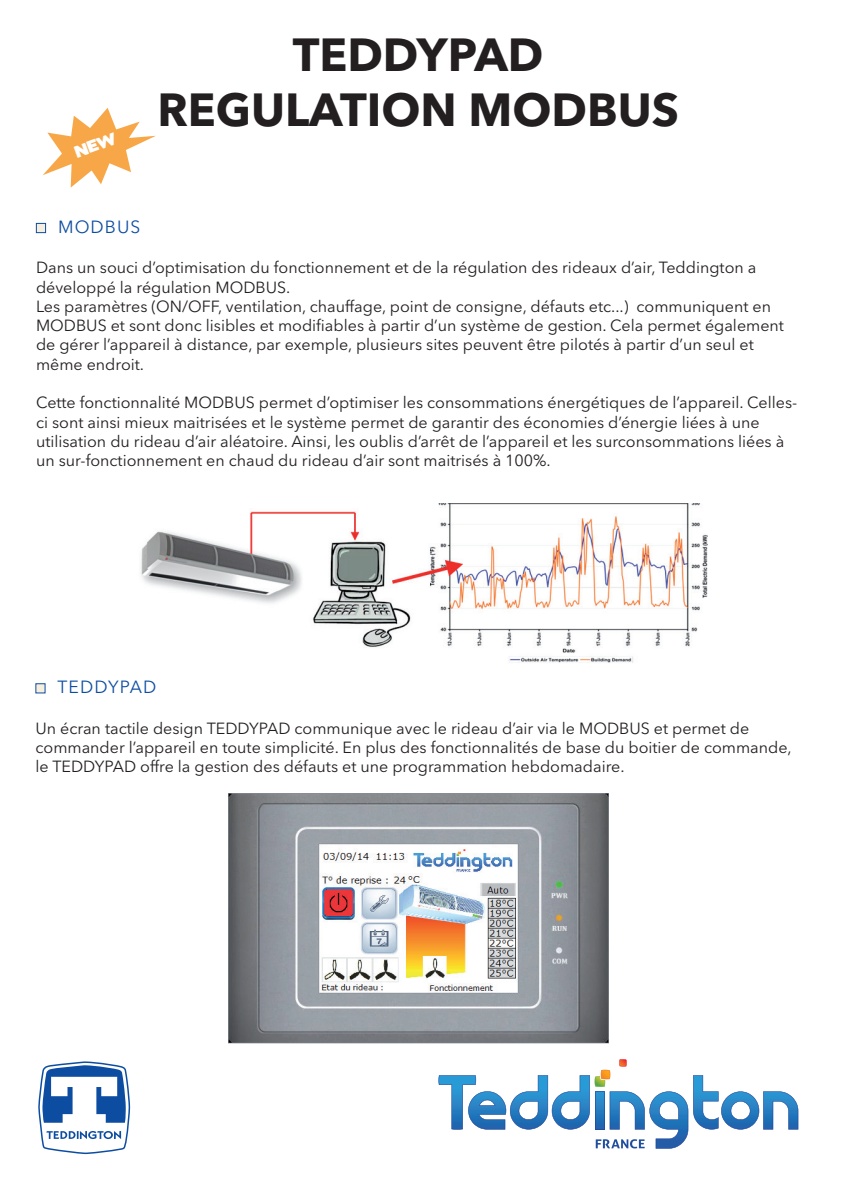
<style>
.page{position:relative;width:842px;height:1191px;background:#fff}
.page>*{position:absolute;margin:0;border:0;box-sizing:border-box;transform-origin:0 0}
.t1{font:700 46px/55.2px "Avenir Next LT Pro";color:#231f20;text-align:center}
.t2{font:17.5px "Avenir Next LT Pro";letter-spacing:.06em;color:#0d4da1}
.t3{font:16.1px/19.3px "Avenir Next LT Pro";color:#231f20}
</style>
<div class="page">
<div style="left:36px;top:223px;width:10px;height:10px;background:#f6efdf;border:1px solid #0d4da1"></div>
<svg style="left:438px;top:1059px;width:360px;height:89px"></svg>
<svg style="left:38px;top:1061px;width:93px;height:93px"></svg>
<div style="left:36px;top:683px;width:9px;height:10px;background:#f6efdf;border:1px solid #0d4da1"></div>
<img style="left:141px;top:503px;width:567px;height:160px">
<img style="left:228px;top:793px;width:380px;height:250px">
<svg style="left:43px;top:108px;width:113px;height:80px"></svg>
<h1 class="t1" style="left:157px;top:27px;width:523px">TEDDYPAD<br>REGULATION MODBUS</h1>
<p class="t2" style="left:58px;top:216px;width:84px">MODBUS</p>
<p class="t3" style="left:36px;top:258px;width:749px">Dans un souci d’optimisation du fonctionnement et de la régulation des rideaux d’air, Teddington a développé la régulation MODBUS.<br>Les paramètres (ON/OFF, ventilation, chauffage, point de consigne, défauts etc...) communiquent en MODBUS et sont donc lisibles et modifiables à partir d’un système de gestion. Cela permet également de gérer l’appareil à distance, par exemple, plusieurs sites peuvent être pilotés à partir d’un seul et même endroit.</p>
<p class="t3" style="left:36px;top:393px;width:763px">Cette fonctionnalité MODBUS permet d’optimiser les consommations énergétiques de l’appareil. Celles&shy;ci sont ainsi mieux maitrisées et le système permet de garantir des économies d’énergie liées à une utilisation du rideau d’air aléatoire. Ainsi, les oublis d’arrêt de l’appareil et les surconsommations liées à un sur-fonctionnement en chaud du rideau d’air sont maitrisés à 100%.</p>
<p class="t2" style="left:58px;top:677px;width:100px">TEDDYPAD</p>
<p class="t3" style="left:36px;top:718px;width:758px">Un écran tactile design TEDDYPAD communique avec le rideau d’air via le MODBUS et permet de commander l’appareil en toute simplicité. En plus des fonctionnalités de base du boitier de commande, le TEDDYPAD offre la gestion des défauts et une programmation hebdomadaire.</p>
</div>
